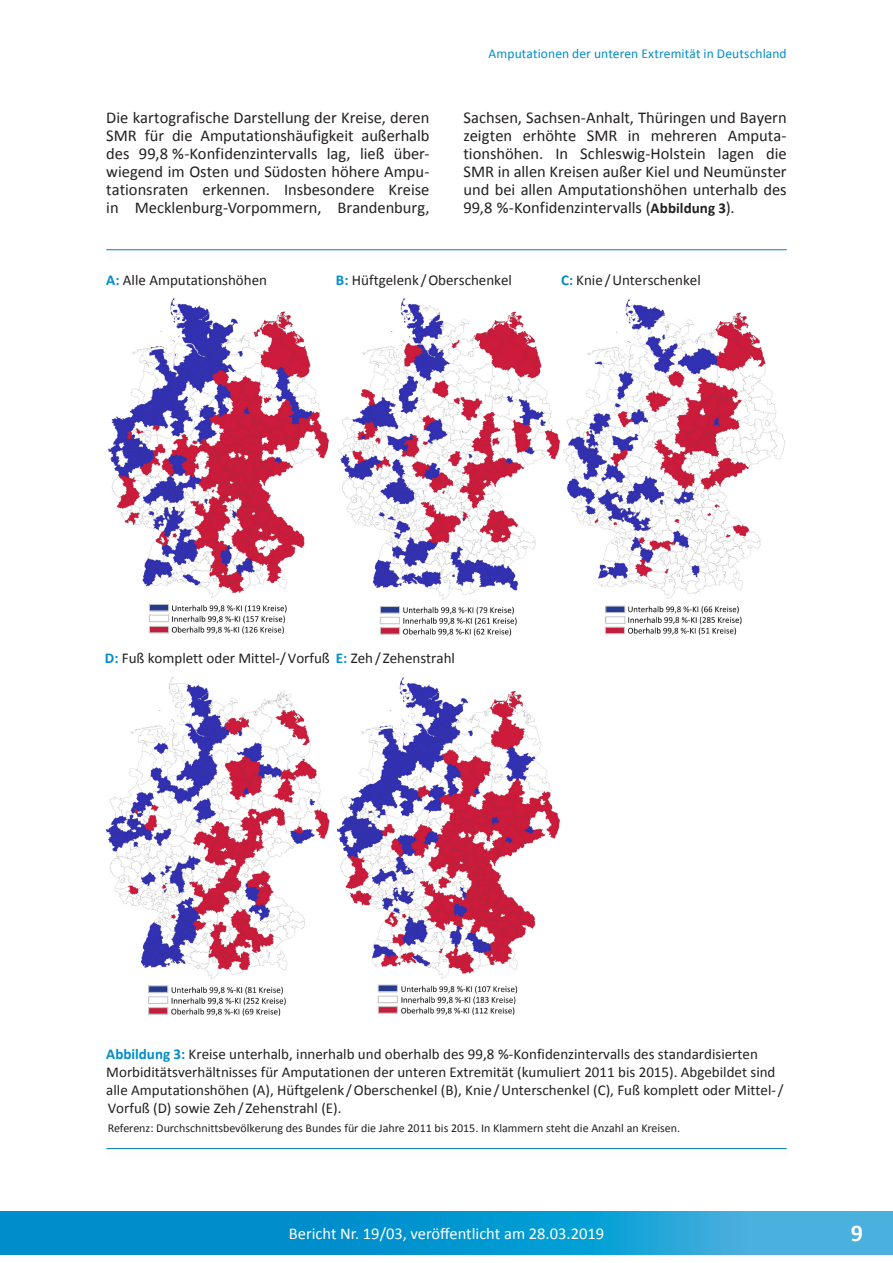
<style>
.page{position:relative;width:893px;height:1263px;background:#fff}
.page>*{position:absolute;margin:0;border:0;box-sizing:border-box;transform-origin:0 0}
.t1{font:700 24px "Calibri";color:#fff}
.Fließtext{font:16.5px/18px "Calibri";color:#231f20;text-align:justify}
.t2{font:16.5px "Calibri";color:#fff}
.Abbildungsunterschri{font:15px/18px "Calibri";color:#231f20}
.t3{font:13.5px "Calibri";letter-spacing:.005em;color:#008dcb}
.Zusatztext_Schrift_8{font:12px "Calibri";color:#231f20}
.s1{font-weight:700;font-size:15px}
.s2{font-weight:700;color:#008dcb}
</style>
<div class="page">
<div style="left:98px;top:1143px;width:696px;height:19px;background:#231f20;opacity:.2"></div>
<hr style="left:106px;top:1148px;width:681px;height:1px;background:#007cb2">
<img style="left:106px;top:677px;width:224px;height:339px">
<img style="left:338px;top:297px;width:447px;height:339px">
<img style="left:108px;top:298px;width:221px;height:336px">
<div style="left:98px;top:245px;width:696px;height:18px;background:#231f20;opacity:.2"></div>
<hr style="left:106px;top:249px;width:681px;height:1px;background:#007cb2">
<img style="left:336px;top:677px;width:224px;height:338px">
<div style="left:378px;top:1006px;width:20px;height:7px;background:#c21f3f;border:1px solid #c7c8ca"></div>
<div style="left:378px;top:996px;width:20px;height:7px;background:#fff;border:1px solid #c7c8ca"></div>
<div style="left:378px;top:985px;width:20px;height:7px;background:#263b90;border:1px solid #c7c8ca"></div>
<div style="left:148px;top:1007px;width:20px;height:7px;background:#c21f3f;border:1px solid #c7c8ca"></div>
<svg style="left:148px;top:997px;width:20px;height:6px"></svg>
<svg style="left:148px;top:986px;width:20px;height:6px"></svg>
<div style="left:605px;top:627px;width:20px;height:7px;background:#c21f3f;border:1px solid #c7c8ca"></div>
<svg style="left:605px;top:617px;width:20px;height:6px"></svg>
<div style="left:605px;top:606px;width:20px;height:7px;background:#263b90;border:1px solid #c7c8ca"></div>
<div style="left:380px;top:627px;width:20px;height:7px;background:#c21f3f;border:1px solid #c7c8ca"></div>
<div style="left:380px;top:617px;width:20px;height:7px;background:#fff;border:1px solid #c7c8ca"></div>
<div style="left:380px;top:606px;width:20px;height:7px;background:#263b90;border:1px solid #c7c8ca"></div>
<div style="left:149px;top:626px;width:20px;height:7px;background:#c21f3f;border:1px solid #c7c8ca"></div>
<div style="left:149px;top:615px;width:20px;height:7px;background:#fff;border:1px solid #c7c8ca"></div>
<div style="left:149px;top:604px;width:20px;height:7px;background:#263b90;border:1px solid #c7c8ca"></div>
<svg style="left:0;top:1212px;width:893px;height:42px;background:#129ad2"></svg>
<p class="t3" style="left:489px;top:45px;width:299px">Amputationen der unteren Extremität in Deutschland</p>
<p class="Fließtext" style="left:106px;top:109px;width:325px">Die kartografische Darstellung der Kreise, deren SMR für die Amputationshäufigkeit außerhalb des 99,8 %-Konfidenzintervalls lag, ließ über&shy;wiegend im Osten und Südosten höhere Ampu&shy;tationsraten erkennen. Insbesondere Kreise in Mecklenburg-Vorpommern, Brandenburg,</p>
<p class="Fließtext" style="left:463px;top:109px;width:325px">Sachsen, Sachsen-Anhalt, Thüringen und Bayern zeigten erhöhte SMR in mehreren Amputa&shy;tionshöhen. In Schleswig-Holstein lagen die SMR in allen Kreisen außer Kiel und Neumünster und bei allen Amputationshöhen unterhalb des 99,8 %-Konfidenzintervalls (<span class="s1">Abbildung 3</span>).</p>
<p class="Abbildungsunterschri" style="left:106px;top:271px;width:162px"><span class="s2">A:</span> Alle Amputationshöhen</p>
<p class="Abbildungsunterschri" style="left:336px;top:271px;width:178px"><span class="s2">B:</span> Hüftgelenk / Oberschenkel</p>
<p class="Abbildungsunterschri" style="left:561px;top:271px;width:141px"><span class="s2">C:</span> Knie / Unterschenkel</p>
<p class="Abbildungsunterschri" style="left:105px;top:649px;width:352px"><span class="s2">D:</span> Fuß komplett oder Mittel-/ Vorfuß <span class="s2">E:</span> Zeh / Zehenstrahl</p>
<p class="Abbildungsunterschri" style="left:106px;top:1045px;width:679px"><span class="s2">Abbildung 3:</span> Kreise unterhalb, innerhalb und oberhalb des 99,8 %-Konfidenzintervalls des standardisierten Morbiditätsverhältnisses für Amputationen der unteren Extremität (kumuliert 2011 bis 2015). Abgebildet sind alle Amputationshöhen (A), Hüftgelenk / Oberschenkel (B), Knie / Unterschenkel (C), Fuß komplett oder Mittel- / Vorfuß (D) sowie Zeh / Zehenstrahl (E).</p>
<p class="Zusatztext_Schrift_8" style="left:108px;top:1120px;width:574px">Referenz: Durchschnittsbevölkerung des Bundes für die Jahre 2011 bis 2015. In Klammern steht die Anzahl an Kreisen.</p>
<p class="t2" style="left:289px;top:1223px;width:317px">Bericht Nr. 19/03, veröffentlicht am 28.03.2019</p>
<h1 class="t1" style="left:851px;top:1218px;width:14px">9</h1>
</div>
